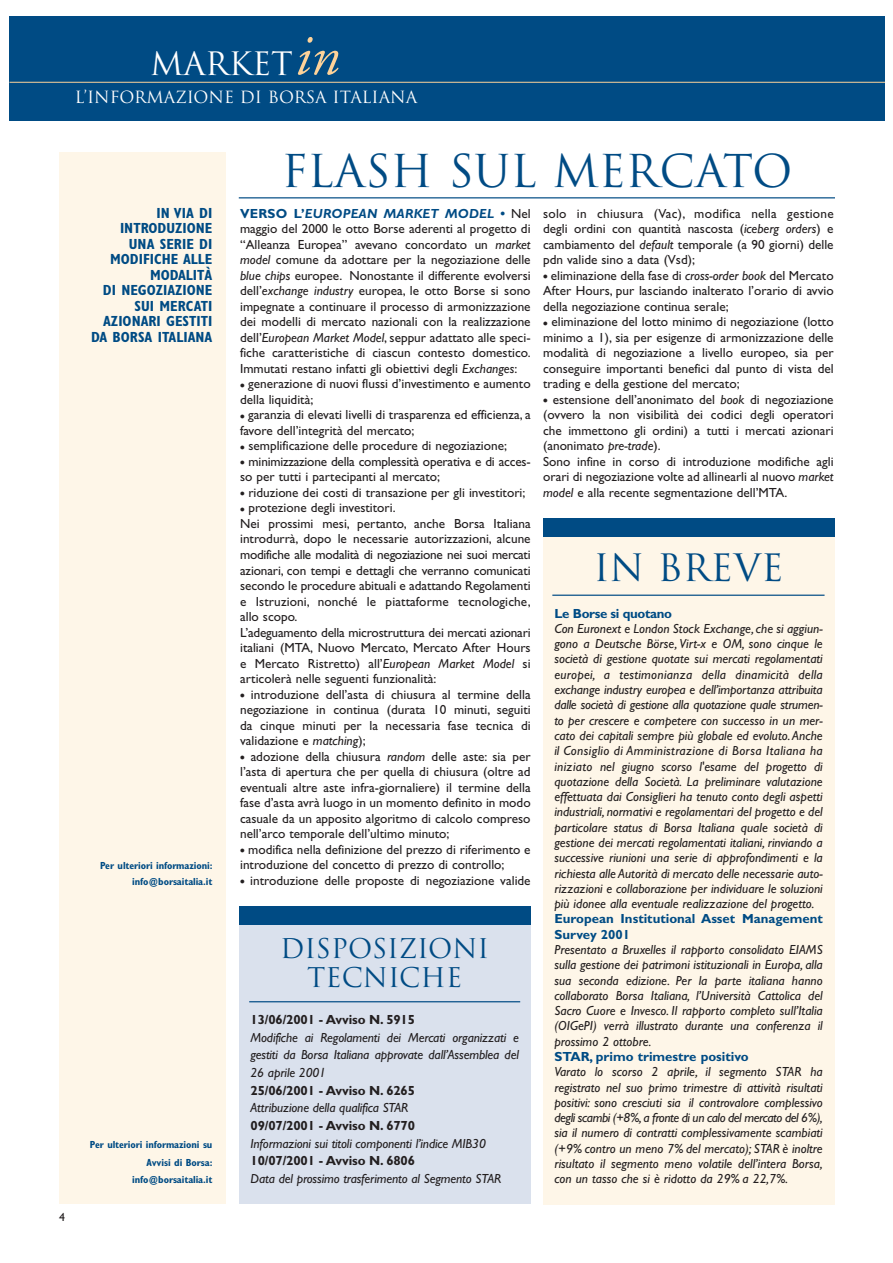
<style>
.page{position:relative;width:893px;height:1263px;background:#fff}
.page>*{position:absolute;margin:0;border:0;box-sizing:border-box;transform-origin:0 0}
.t1{font:44.1px "Trajan";color:#004b84}
.t2{font:36.75px "Trajan";color:#004b84}
.t3{font:31.5px "Trajan";letter-spacing:-.005em;color:#fff}
.t4{font:26.4px/29.4px "Trajan";color:#004b84;text-align:center}
.t5{font:16.35px "Trajan";color:#fff}
.t6{font:700 condensed 14.7px/15.5px "Gill Sans";color:#004b84;text-align:right}
.t7{font:13.2px/15.5px "Gill Sans";color:#231f20;text-align:justify}
.t8{font:italic 13.2px/15.3px "Gill Sans";letter-spacing:-.01em;color:#231f20;text-align:justify}
.t9{font:700 13.2px "Gill Sans";letter-spacing:-.01em;color:#231f20}
.t10{font:700 13.2px/15.3px "Gill Sans";color:#004b84}
.t11{font:700 13.2px "Gill Sans";letter-spacing:-.03em;color:#004b84}
.t12{font:11.7px "Gill Sans";color:#231f20}
.t13{font:700 condensed 10.35px/17.7px "Gill Sans";letter-spacing:-.01em;color:#004b84;text-align:right}
.s1{font-family:"Adobe Garamond";font-style:italic;font-size:57.45px;color:#fdd299}
.s2{font-weight:700;color:#004b84}
.s3{font-weight:700;font-style:italic;color:#004b84}
.s4{font-style:italic}
.s5{font-weight:700}
</style>
<div class="page">
<div style="left:239px;top:916px;width:291px;height:288px;background:#dae1ed"></div>
<hr style="left:249px;top:1001px;width:271px;height:1px;background:#004b84">
<div style="left:239px;top:906px;width:291px;height:19px;background:#004b84"></div>
<div style="left:9px;top:16px;width:876px;height:105px;background:#004b84"></div>
<hr style="left:9px;top:82px;width:876px;height:1px;background:#fdd299">
<hr style="left:239px;top:197px;width:596px;height:1px;background:#004b84">
<div style="left:59px;top:153px;width:167px;height:1051px;background:#fef6e8"></div>
<div style="left:542px;top:522px;width:292px;height:682px;background:#fef6e8"></div>
<div style="left:542px;top:518px;width:292px;height:19px;background:#004b84"></div>
<hr style="left:552px;top:595px;width:272px;height:1px;background:#004b84">
<h3 class="t3" style="left:150px;top:46px;width:188px">MARKET<span class="s1">in</span></h3>
<p class="t5" style="left:75px;top:88px;width:344px">L’INFORMAZIONE DI BORSA ITALIANA</p>
<p class="t6" style="left:91px;top:207px;width:123px">IN VIA DI<br>INTRODUZIONE<br>UNA SERIE DI<br>MODIFICHE ALLE<br>MODALITÀ<br>DI NEGOZIAZIONE<br>SUI MERCATI<br>AZIONARI GESTITI<br>DA BORSA ITALIANA</p>
<p class="t13" style="left:100px;top:859px;width:114px;line-height:15.5px">Per ulteriori informazioni: info@borsaitalia.it</p>
<p class="t12" style="left:59px;top:1213px;width:7px">4</p>
<p class="t13" style="left:90px;top:1137px;width:124px">Per ulteriori informazioni su<br>Avvisi di Borsa: info@borsaitalia.it</p>
<h1 class="t1" style="left:281px;top:146px;width:512px">FLASH SUL MERCATO</h1>
<p class="t7" style="left:240px;top:207px;width:292px"><span class="s2">VERSO L’</span><span class="s3">EUROPEAN MARKET MODEL</span> <span class="s2">•</span> Nel maggio del 2000 le otto Borse aderenti al progetto di “Alleanza Europea” avevano concordato un <span class="s4">market model</span> comune da adottare per la negoziazione delle <span class="s4">blue chips</span> europee. Nonostante il differente evolversi dell’<span class="s4">exchange industry</span> europea, le otto Borse si sono impegnate a continuare il processo di armonizzazione dei modelli di mercato nazionali con la realizzazione dell’<span class="s4">European Market Model</span>, seppur adattato alle speci&shy;fiche caratteristiche di ciascun contesto domestico.<br>Immutati restano infatti gli obiettivi degli <span class="s4">Exchanges</span>:</p>
<p class="t7" style="left:240px;top:378px;width:292px"><span class="s5">•</span> generazione di nuovi flussi d’investimento e aumento della liquidità;</p>
<p class="t7" style="left:240px;top:409px;width:292px"><span class="s5">•</span> garanzia di elevati livelli di trasparenza ed efficienza, a favore dell’integrità del mercato;</p>
<p class="t7" style="left:240px;top:440px;width:268px"><span class="s5">•</span> semplificazione delle procedure di negoziazione;</p>
<p class="t7" style="left:240px;top:455px;width:292px"><span class="s5">•</span> minimizzazione della complessità operativa e di acces&shy;so per tutti i partecipanti al mercato;</p>
<p class="t7" style="left:240px;top:486px;width:287px"><span class="s5">•</span> riduzione dei costi di transazione per gli investitori;</p>
<p class="t7" style="left:240px;top:502px;width:292px;text-align:left"><span class="s5">•</span> protezione degli investitori.<br>Nei prossimi mesi, pertanto, anche Borsa Italiana introdurrà, dopo le necessarie autorizzazioni, alcune modifiche alle modalità di negoziazione nei suoi mercati azionari, con tempi e dettagli che verranno comunicati secondo le procedure abituali e adattando Regolamenti e Istruzioni, nonché le piattaforme tecnologiche, allo scopo.<br>L’adeguamento della microstruttura dei mercati azionari italiani (MTA, Nuovo Mercato, Mercato After Hours e Mercato Ristretto) all’<span class="s4">European Market Model</span> si articolerà nelle seguenti funzionalità:</p>
<p class="t7" style="left:240px;top:688px;width:292px"><span class="s5">•</span> introduzione dell’asta di chiusura al termine della negoziazione in continua (durata 10 minuti, seguiti da cinque minuti per la necessaria fase tecnica di validazione e <span class="s4">matching</span>);</p>
<p class="t7" style="left:240px;top:750px;width:292px"><span class="s5">•</span> adozione della chiusura <span class="s4">random</span> delle aste: sia per l’asta di apertura che per quella di chiusura (oltre ad eventuali altre aste infra-giornaliere) il termine della fase d’asta avrà luogo in un momento definito in modo casuale da un apposito algoritmo di calcolo compreso nell’arco temporale dell’ultimo minuto;</p>
<p class="t7" style="left:240px;top:843px;width:292px"><span class="s5">•</span> modifica nella definizione del prezzo di riferimento e introduzione del concetto di prezzo di controllo;</p>
<p class="t7" style="left:240px;top:874px;width:292px"><span class="s5">•</span> introduzione delle proposte di negoziazione valide</p>
<h3 class="t4" style="left:280px;top:934px;width:210px">DISPOSIZIONI<br>TECNICHE</h3>
<p class="t9" style="left:250px;top:1015px;width:166px">13/06/2001 - Avviso N. 5915</p>
<p class="t8" style="left:250px;top:1030px;width:270px;line-height:17.7px">Modifiche ai Regolamenti dei Mercati organizzati e gestiti da Borsa Italiana approvate dall’Assemblea del 26 aprile 2001</p>
<p class="t9" style="left:250px;top:1086px;width:166px">25/06/2001 - Avviso N. 6265</p>
<p class="t8" style="left:250px;top:1102px;width:159px">Attribuzione della qualifica STAR</p>
<p class="t9" style="left:250px;top:1121px;width:166px">09/07/2001 - Avviso N. 6770</p>
<p class="t8" style="left:250px;top:1137px;width:237px">Informazioni sui titoli componenti l’indice MIB30</p>
<p class="t9" style="left:250px;top:1156px;width:166px">10/07/2001 - Avviso N. 6806</p>
<p class="t8" style="left:250px;top:1172px;width:252px">Data del prossimo trasferimento al Segmento STAR</p>
<p class="t7" style="left:543px;top:207px;width:292px">solo in chiusura (Vac), modifica nella gestione degli ordini con quantità nascosta (<span class="s4">iceberg orders</span>) e cambiamento del <span class="s4">default</span> temporale (a 90 giorni) delle pdn valide sino a data (Vsd);</p>
<p class="t7" style="left:543px;top:269px;width:292px"><span class="s5">•</span> eliminazione della fase di <span class="s4">cross-order book</span> del Mercato After Hours, pur lasciando inalterato l’orario di avvio della negoziazione continua serale;</p>
<p class="t7" style="left:543px;top:316px;width:292px"><span class="s5">•</span> eliminazione del lotto minimo di negoziazione (lotto minimo a 1), sia per esigenze di armonizzazione delle modalità di negoziazione a livello europeo, sia per conseguire importanti benefici dal punto di vista del trading e della gestione del mercato;</p>
<p class="t7" style="left:543px;top:393px;width:292px;text-align:left"><span class="s5">•</span> estensione dell’anonimato del <span class="s4">book</span> di negoziazione (ovvero la non visibilità dei codici degli operatori che immettono gli ordini) a tutti i mercati azionari (anonimato <span class="s4">pre-trade</span>).<br>Sono infine in corso di introduzione modifiche agli orari di negoziazione volte ad allinearli al nuovo <span class="s4">market model</span> e alla recente segmentazione dell’MTA.</p>
<h2 class="t2" style="left:593px;top:547px;width:192px">IN BREVE</h2>
<p class="t11" style="left:554px;top:609px;width:119px">Le Borse si quotano</p>
<p class="t8" style="left:554px;top:622px;width:270px">Con Euronext e London Stock Exchange, che si aggiun&shy;gono a Deutsche Börse, Virt-x e OM, sono cinque le società di gestione quotate sui mercati regolamentati europei, a testimonianza della dinamicità della exchange industry europea e dell’importanza attribuita dalle società di gestione alla quotazione quale strumen&shy;to per crescere e competere con successo in un mer&shy;cato dei capitali sempre più globale ed evoluto.Anche il Consiglio di Amministrazione di Borsa Italiana ha iniziato nel giugno scorso l'esame del progetto di quotazione della Società. La preliminare valutazione effettuata dai Consiglieri ha tenuto conto degli aspetti industriali, normativi e regolamentari del progetto e del particolare status di Borsa Italiana quale società di gestione dei mercati regolamentati italiani, rinviando a successive riunioni una serie di approfondimenti e la richiesta alle Autorità di mercato delle necessarie auto&shy;rizzazioni e collaborazione per individuare le soluzioni più idonee alla eventuale realizzazione del progetto.</p>
<p class="t10" style="left:554px;top:913px;width:270px">European Institutional Asset Management<br>Survey 2001</p>
<p class="t8" style="left:554px;top:943px;width:270px">Presentato a Bruxelles il rapporto consolidato EIAMS sulla gestione dei patrimoni istituzionali in Europa, alla sua seconda edizione. Per la parte italiana hanno collaborato Borsa Italiana, l’Università Cattolica del Sacro Cuore e Invesco. Il rapporto completo sull’Italia (OIGePI) verrà illustrato durante una conferenza il prossimo 2 ottobre.</p>
<p class="t10" style="left:554px;top:1050px;width:196px">STAR, primo trimestre positivo</p>
<p class="t8" style="left:554px;top:1066px;width:270px">Varato lo scorso 2 aprile, il segmento STAR ha registrato nel suo primo trimestre di attività risultati positivi: sono cresciuti sia il controvalore complessivo degli scambi (+8%, a fronte di un calo del mercato del 6%), sia il numero di contratti complessivamente scambiati (+9% contro un meno 7% del mercato); STAR è inoltre risultato il segmento meno volatile dell’intera Borsa, con un tasso che si è ridotto da 29% a 22,7%.</p>
</div>
